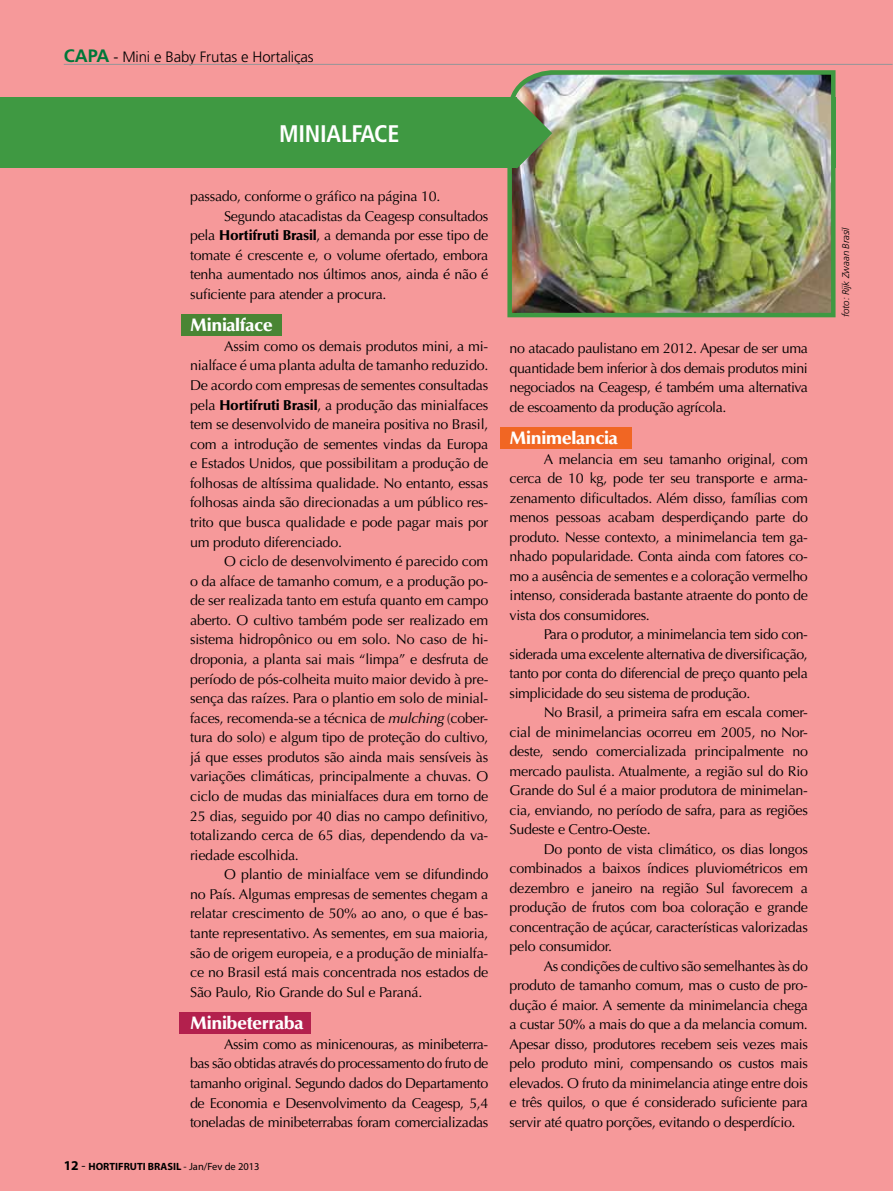
<style>
.page{position:relative;width:893px;height:1191px;background:#f6999a}
.page>*{position:absolute;margin:0;border:0;box-sizing:border-box;transform-origin:0 0}
.t1{font:700 condensed 24px "Frutiger";color:#fff}
.t2{font:900 18px "Optima";letter-spacing:-.02em;color:#fff}
.t3{font:700 18px "Frutiger";color:#007739}
.t4{font:300 15px "Frutiger";letter-spacing:-.01em;color:#000}
.t5{font:14.25px/19.5px "Optima";letter-spacing:-.02em;color:#000;text-align:justify}
.t6{font:700 10.5px "Myriad";color:#000}
.t7{font:italic 300 9.75px "Frutiger";letter-spacing:-.01em;color:#000}
.s1{font-weight:900}
.s2{font-style:italic}
.s3{font-size:13.5px}
.s4{font-weight:400;font-size:13.5px}
.s5{font-weight:400}
</style>
<div class="page">
<div style="left:0;top:98px;width:835px;height:70px;background:#3f9942"></div>
<img style="left:505px;top:70px;width:331px;height:248px">
<svg style="left:517px;top:98px;width:35px;height:70px"></svg>
<div style="left:373px;top:98px;width:144px;height:70px;background:#3f9942"></div>
<div style="left:181px;top:314px;width:101px;height:21px;background:#498534"></div>
<div style="left:500px;top:427px;width:132px;height:21px;background:#f16623"></div>
<div style="left:180px;top:1012px;width:131px;height:21px;background:#b3204d"></div>
<hr style="left:64px;top:64px;width:829px;height:1px;background:#939598">
<p class="t3" style="left:64px;top:45px;width:47px">CAPA</p>
<p class="t4" style="left:114px;top:49px;width:202px">- Mini e Baby Frutas e Hortaliças</p>
<h1 class="t1" style="left:279px;top:119px;width:13px">MINIALFACE</h1>
<p class="t5" style="left:190px;top:187px;width:252px">passado, conforme o gráfico na página 10.</p>
<p class="t5" style="left:224px;top:206px;width:266px">Segundo atacadistas da Ceagesp consultados</p>
<p class="t5" style="left:190px;top:226px;width:300px">pela <span class="s1">Hortifruti Brasil</span>, a demanda por esse tipo de</p>
<p class="t5" style="left:190px;top:245px;width:300px">tomate é crescente e, o volume ofertado, embora</p>
<p class="t5" style="left:190px;top:265px;width:300px">tenha aumentado nos últimos anos, ainda é não é</p>
<p class="t5" style="left:190px;top:284px;width:198px">suficiente para atender a procura.</p>
<p class="t2" style="left:190px;top:314px;width:84px">Minialface</p>
<p class="t5" style="left:190px;top:336px;width:300px;text-indent:34px">Assim como os demais produtos mini, a mi&shy;nialface é uma planta adulta de tamanho reduzido.<br>De acordo com empresas de sementes consultadas pela <span class="s1">Hortifruti Brasil</span>, a produção das minialfaces tem se desenvolvido de maneira positiva no Brasil, com a introdução de sementes vindas da Europa e Estados Unidos, que possibilitam a produção de folhosas de altíssima qualidade. No entanto, essas folhosas ainda são direcionadas a um público res&shy;trito que busca qualidade e pode pagar mais por um produto diferenciado.</p>
<p class="t5" style="left:190px;top:552px;width:300px;text-indent:34px">O ciclo de desenvolvimento é parecido com o da alface de tamanho comum, e a produção po&shy;de ser realizada tanto em estufa quanto em campo aberto. O cultivo também pode ser realizado em sistema hidropônico ou em solo. No caso de hi&shy;droponia, a planta sai mais “limpa” e desfruta de período de pós-colheita muito maior devido à pre&shy;sença das raízes. Para o plantio em solo de minial&shy;faces, recomenda-se a técnica de <span class="s2">mulching</span> (cober&shy;tura do solo) e algum tipo de proteção do cultivo, já que esses produtos são ainda mais sensíveis às variações climáticas, principalmente a chuvas. O ciclo de mudas das minialfaces dura em torno de 25 dias, seguido por 40 dias no campo definitivo, totalizando cerca de 65 dias, dependendo da va&shy;riedade escolhida.</p>
<p class="t5" style="left:190px;top:865px;width:300px;text-indent:34px">O plantio de minialface vem se difundindo no País. Algumas empresas de sementes chegam a relatar crescimento de 50% ao ano, o que é bas&shy;tante representativo. As sementes, em sua maioria, são de origem europeia, e a produção de minialfa&shy;ce no Brasil está mais concentrada nos estados de São Paulo, Rio Grande do Sul e Paraná.</p>
<p class="t2" style="left:190px;top:1012px;width:115px">Minibeterraba</p>
<p class="t5" style="left:190px;top:1034px;width:300px;text-indent:34px">Assim como as minicenouras, as minibeterra&shy;bas são obtidas através do processamento do fruto de tamanho original. Segundo dados do Departamento de Economia e Desenvolvimento da Ceagesp, 5,4 toneladas de minibeterrabas foram comercializadas</p>
<p class="t6" style="left:64px;top:1161px;width:197px"><span class="s3">12</span> <span class="s4">-</span> HORTIFRUTI BRASIL <span class="s5">- Jan/Fev de 2013</span></p>
<p class="t5" style="left:510px;top:339px;width:300px">no atacado paulistano em 2012. Apesar de ser uma quantidade bem inferior à dos demais produtos mini negociados na Ceagesp, é também uma alternativa de escoamento da produção agrícola.</p>
<p class="t2" style="left:510px;top:427px;width:110px">Minimelancia</p>
<p class="t5" style="left:510px;top:449px;width:300px;text-indent:34px">A melancia em seu tamanho original, com cerca de 10 kg, pode ter seu transporte e arma&shy;zenamento dificultados. Além disso, famílias com menos pessoas acabam desperdiçando parte do produto. Nesse contexto, a minimelancia tem ga&shy;nhado popularidade. Conta ainda com fatores co&shy;mo a ausência de sementes e a coloração vermelho intenso, considerada bastante atraente do ponto de vista dos consumidores.</p>
<p class="t5" style="left:510px;top:624px;width:300px;text-indent:34px">Para o produtor, a minimelancia tem sido con&shy;siderada uma excelente alternativa de diversificação, tanto por conta do diferencial de preço quanto pela simplicidade do seu sistema de produção.</p>
<p class="t5" style="left:510px;top:702px;width:300px;text-indent:34px">No Brasil, a primeira safra em escala comer&shy;cial de minimelancias ocorreu em 2005, no Nor&shy;deste, sendo comercializada principalmente no mercado paulista. Atualmente, a região sul do Rio Grande do Sul é a maior produtora de minimelan&shy;cia, enviando, no período de safra, para as regiões Sudeste e Centro-Oeste.</p>
<p class="t5" style="left:510px;top:839px;width:300px;text-indent:34px">Do ponto de vista climático, os dias longos combinados a baixos índices pluviométricos em dezembro e janeiro na região Sul favorecem a produção de frutos com boa coloração e grande concentração de açúcar, características valorizadas pelo consumidor.</p>
<p class="t5" style="left:510px;top:956px;width:300px;text-indent:34px">As condições de cultivo são semelhantes às do produto de tamanho comum, mas o custo de pro&shy;dução é maior. A semente da minimelancia chega a custar 50% a mais do que a da melancia comum.<br>Apesar disso, produtores recebem seis vezes mais pelo produto mini, compensando os custos mais elevados. O fruto da minimelancia atinge entre dois e três quilos, o que é considerado suficiente para servir até quatro porções, evitando o desperdício.</p>
<p class="t7" style="left:840px;top:317px;width:92px;rotate:-90deg">foto: Rijk Zwaan Brasil</p>
</div>
